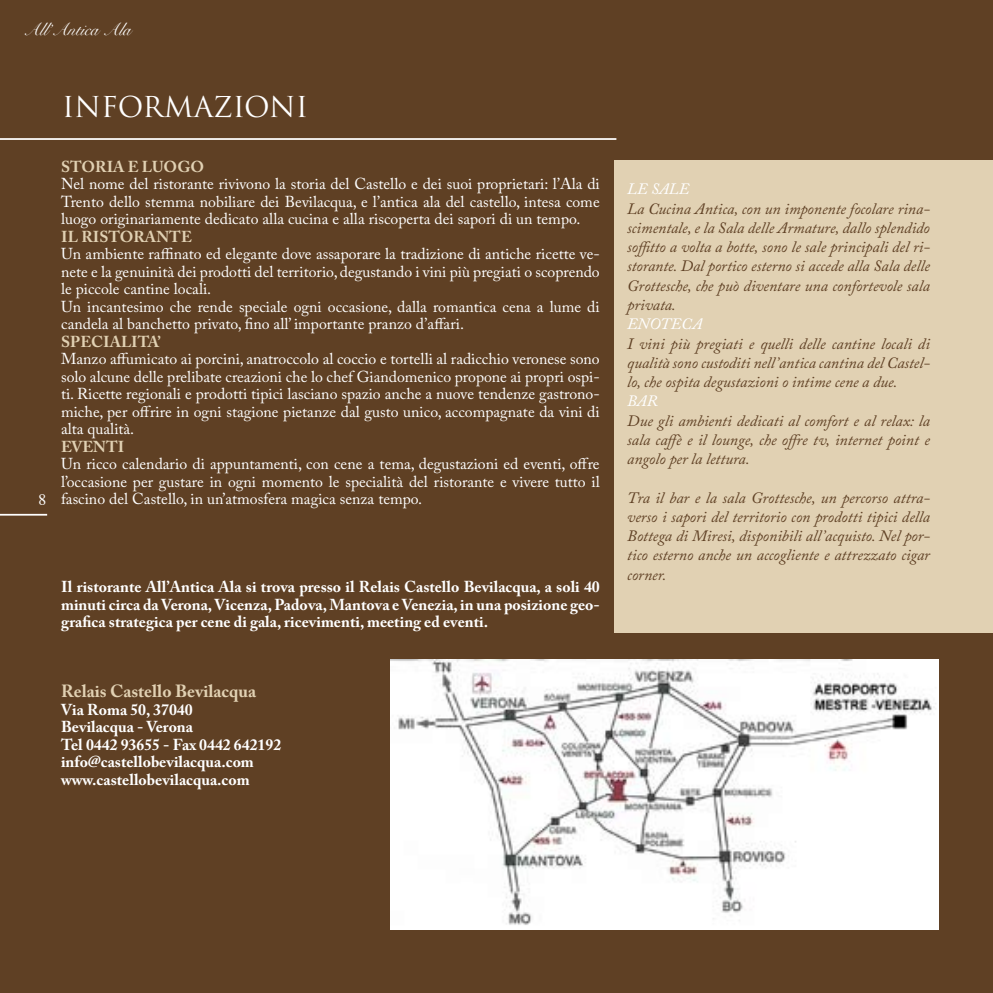
<style>
.page{position:relative;width:993px;height:993px;background:#fff}
.page>*{position:absolute;margin:0;border:0;box-sizing:border-box;transform-origin:0 0}
.t1{font:28px "Trajan Pro";color:#fff}
.t2{font:700 17.5px "Adobe Caslon Pro";color:#e1d1b3}
.t3{font:17.5px "Snell Roundhand";color:#fff}
.t4{font:15.75px/17.5px "Adobe Caslon Pro";color:#fff;text-align:justify}
.t5{font:italic 15.75px/19.2px "Adobe Caslon Pro";color:#5f4024;text-align:justify}
.t6{font:700 15.75px/17.5px "Adobe Caslon Pro";color:#fff;text-align:justify}
.t7{font:700 15.75px "Adobe Caslon Pro";color:#e1d1b3}
.t8{font:italic 15.75px "Adobe Caslon Pro";color:#fff}
.t9{font:15.75px "Times";color:#fff}
</style>
<div class="page">
<div style="left:0;top:0;width:992px;height:992px;background:#5f4024"></div>
<hr style="left:0;top:138px;width:616px;height:2px;background:#fff">
<div style="left:614px;top:160px;width:378px;height:472px;background:#e1d1b3"></div>
<img style="left:390px;top:659px;width:547px;height:270px">
<hr style="left:0;top:513px;width:47px;height:2px;background:#fff">
<p class="t3" style="left:24px;top:19px;width:109px">All’Antica Ala</p>
<h1 class="t1" style="left:62px;top:89px;width:247px">INFORMAZIONI</h1>
<p class="t9" style="left:38px;top:484px;width:9px">8</p>
<p class="t7" style="left:61px;top:157px;width:145px">STORIA E LUOGO</p>
<p class="t4" style="left:61px;top:175px;width:540px">Nel nome del ristorante rivivono la storia del Castello e dei suoi proprietari: l’Ala di Trento dello stemma nobiliare dei Bevilacqua, e l’antica ala del castello, intesa come luogo originariamente dedicato alla cucina e alla riscoperta dei sapori di un tempo.</p>
<p class="t7" style="left:61px;top:227px;width:132px">IL RISTORANTE</p>
<p class="t4" style="left:61px;top:245px;width:540px;text-align:left">Un ambiente raffinato ed elegante dove assaporare la tradizione di antiche ricette ve&shy;nete e la genuinità dei prodotti del territorio, degustando i vini più pregiati o scoprendo le piccole cantine locali.<br>Un incantesimo che rende speciale ogni occasione, dalla romantica cena a lume di candela al banchetto privato, fino all’ importante pranzo d’affari.</p>
<p class="t7" style="left:61px;top:332px;width:101px">SPECIALITA’</p>
<p class="t4" style="left:61px;top:350px;width:540px">Manzo affumicato ai porcini, anatroccolo al coccio e tortelli al radicchio veronese sono solo alcune delle prelibate creazioni che lo chef Giandomenico propone ai propri ospi&shy;ti. Ricette regionali e prodotti tipici lasciano spazio anche a nuove tendenze gastrono&shy;miche, per offrire in ogni stagione pietanze dal gusto unico, accompagnate da vini di alta qualità.</p>
<p class="t7" style="left:61px;top:437px;width:65px">EVENTI</p>
<p class="t4" style="left:61px;top:455px;width:540px">Un ricco calendario di appuntamenti, con cene a tema, degustazioni ed eventi, offre l’occasione per gustare in ogni momento le specialità del ristorante e vivere tutto il fascino del Castello, in un’atmosfera magica senza tempo.</p>
<p class="t6" style="left:61px;top:577px;width:540px">Il ristorante All’Antica Ala si trova presso il Relais Castello Bevilacqua, a soli 40 minuti circa da Verona, Vicenza, Padova, Mantova e Venezia, in una posizione geo&shy;grafica strategica per cene di gala, ricevimenti, meeting ed eventi.</p>
<p class="t2" style="left:61px;top:680px;width:196px">Relais Castello Bevilacqua</p>
<p class="t6" style="left:61px;top:700px;width:222px;text-align:left">Via Roma 50, 37040<br>Bevilacqua - Verona<br>Tel 0442 93655 - Fax 0442 642192 info@castellobevilacqua.com www.castellobevilacqua.com</p>
<p class="t8" style="left:627px;top:180px;width:64px">LE SALE</p>
<p class="t5" style="left:627px;top:198px;width:304px">La Cucina Antica, con un imponente focolare rina&shy;scimentale, e la Sala delle Armature, dallo splendido soffitto a volta a botte, sono le sale principali del ri&shy;storante. Dal portico esterno si accede alla Sala delle Grottesche, che può diventare una confortevole sala privata.</p>
<p class="t8" style="left:627px;top:314px;width:76px">ENOTECA</p>
<p class="t5" style="left:627px;top:333px;width:304px">I vini più pregiati e quelli delle cantine locali di qualità sono custoditi nell’antica cantina del Castel&shy;lo, che ospita degustazioni o intime cene a due.</p>
<p class="t8" style="left:627px;top:391px;width:32px">BAR</p>
<p class="t5" style="left:627px;top:410px;width:304px">Due gli ambienti dedicati al comfort e al relax: la sala caffè e il lounge, che offre tv, internet point e angolo per la lettura.</p>
<p class="t5" style="left:627px;top:487px;width:304px">Tra il bar e la sala Grottesche, un percorso attra&shy;verso i sapori del territorio con prodotti tipici della Bottega di Miresi, disponibili all’acquisto. Nel por&shy;tico esterno anche un accogliente e attrezzato cigar corner.</p>
</div>
